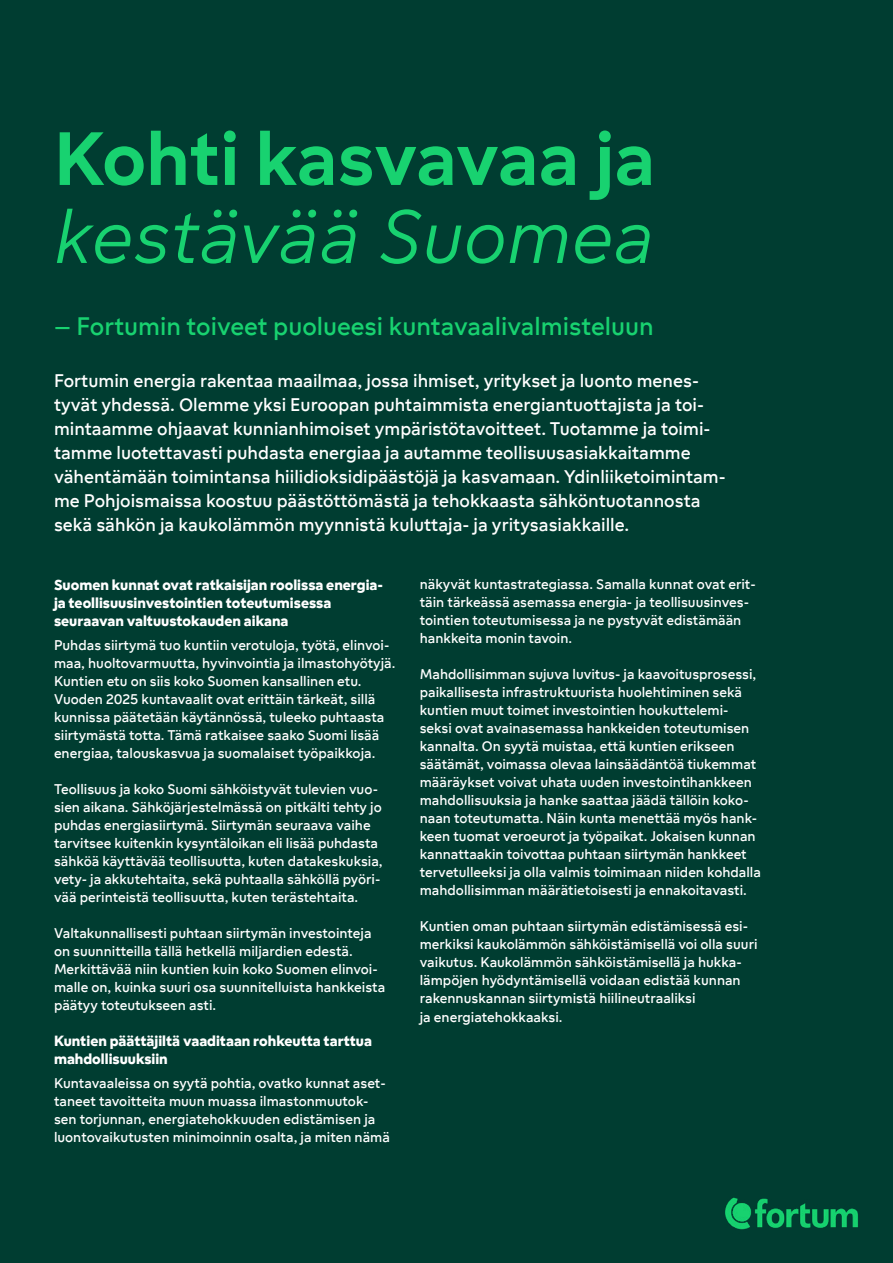
<style>
.page{position:relative;width:893px;height:1263px;background:#003d31}
.page>*{position:absolute;margin:0;border:0;box-sizing:border-box;transform-origin:0 0}
.t1{font:500 81px/78px "Fortum Sans TT";letter-spacing:-.005em;color:#18d270}
.t2{font:27px "Fortum Sans TT";color:#18d270}
.t3{font:19.5px/24px "Fortum Sans TT";color:#fff}
.t4{font:700 15.75px/18px "Fortum Sans TT";color:#fff}
.t5{font:15px/18px "Fortum Sans TT";color:#fff}
.s1{font-weight:300;font-style:italic}
</style>
<div class="page">
<img style="left:725px;top:1197px;width:133px;height:33px">
<p class="t1" style="left:54px;top:119px;width:603px">Kohti kasvavaa ja <span class="s1">kestävää Suomea</span></p>
<p class="t2" style="left:54px;top:311px;width:601px">– Fortumin toiveet puolueesi kuntavaalivalmisteluun</p>
<p class="t3" style="left:54px;top:368px;width:673px">Fortumin energia rakentaa maailmaa, jossa ihmiset, yritykset ja luonto menes&shy;tyvät yhdessä. Olemme yksi Euroopan puhtaimmista energiantuottajista ja toi&shy;mintaamme ohjaavat kunnianhimoiset ympäristötavoitteet. Tuotamme ja toimi&shy;tamme luotettavasti puhdasta energiaa ja autamme teollisuusasiakkaitamme vähentämään toimintansa hiilidioksidipäästöjä ja kasvamaan. Ydinliiketoimintam&shy;me Pohjoismaissa koostuu päästöttömästä ja tehokkaasta sähköntuotannosta sekä sähkön ja kaukolämmön myynnistä kuluttaja- ja yritysasiakkaille.</p>
<p class="t4" style="left:54px;top:576px;width:331px">Suomen kunnat ovat ratkaisijan roolissa energia&shy;ja teollisuusinvestointien toteutumisessa seuraavan valtuustokauden aikana</p>
<p class="t5" style="left:54px;top:636px;width:343px">Puhdas siirtymä tuo kuntiin verotuloja, työtä, elinvoi&shy;maa, huoltovarmuutta, hyvinvointia ja ilmastohyötyjä.<br>Kuntien etu on siis koko Suomen kansallinen etu.<br>Vuoden 2025 kuntavaalit ovat erittäin tärkeät, sillä kunnissa päätetään käytännössä, tuleeko puhtaasta siirtymästä totta. Tämä ratkaisee saako Suomi lisää energiaa, talouskasvua ja suomalaiset työpaikkoja.</p>
<p class="t5" style="left:54px;top:780px;width:330px">Teollisuus ja koko Suomi sähköistyvät tulevien vuo&shy;sien aikana. Sähköjärjestelmässä on pitkälti tehty jo puhdas energiasiirtymä. Siirtymän seuraava vaihe tarvitsee kuitenkin kysyntäloikan eli lisää puhdasta sähköä käyttävää teollisuutta, kuten datakeskuksia, vety- ja akkutehtaita, sekä puhtaalla sähköllä pyöri&shy;vää perinteistä teollisuutta, kuten terästehtaita.</p>
<p class="t5" style="left:54px;top:924px;width:333px">Valtakunnallisesti puhtaan siirtymän investointeja on suunnitteilla tällä hetkellä miljardien edestä.<br>Merkittävää niin kuntien kuin koko Suomen elinvoi&shy;malle on, kuinka suuri osa suunnitelluista hankkeista päätyy toteutukseen asti.</p>
<p class="t4" style="left:54px;top:1032px;width:319px">Kuntien päättäjiltä vaaditaan rohkeutta tarttua mahdollisuuksiin</p>
<p class="t5" style="left:54px;top:1074px;width:338px">Kuntavaaleissa on syytä pohtia, ovatko kunnat aset&shy;taneet tavoitteita muun muassa ilmastonmuutok&shy;sen torjunnan, energiatehokkuuden edistämisen ja luontovaikutusten minimoinnin osalta, ja miten nämä</p>
<p class="t5" style="left:420px;top:575px;width:337px">näkyvät kuntastrategiassa. Samalla kunnat ovat erit&shy;täin tärkeässä asemassa energia- ja teollisuusinves&shy;tointien toteutumisessa ja ne pystyvät edistämään hankkeita monin tavoin.</p>
<p class="t5" style="left:420px;top:665px;width:343px">Mahdollisimman sujuva luvitus- ja kaavoitusprosessi, paikallisesta infrastruktuurista huolehtiminen sekä kuntien muut toimet investointien houkuttelemi&shy;seksi ovat avainasemassa hankkeiden toteutumisen kannalta. On syytä muistaa, että kuntien erikseen säätämät, voimassa olevaa lainsäädäntöä tiukemmat määräykset voivat uhata uuden investointihankkeen mahdollisuuksia ja hanke saattaa jäädä tällöin koko&shy;naan toteutumatta. Näin kunta menettää myös hank&shy;keen tuomat veroeurot ja työpaikat. Jokaisen kunnan kannattaakin toivottaa puhtaan siirtymän hankkeet tervetulleeksi ja olla valmis toimimaan niiden kohdalla mahdollisimman määrätietoisesti ja ennakoitavasti.</p>
<p class="t5" style="left:420px;top:917px;width:339px">Kuntien oman puhtaan siirtymän edistämisessä esi&shy;merkiksi kaukolämmön sähköistämisellä voi olla suuri vaikutus. Kaukolämmön sähköistämisellä ja hukka&shy;lämpöjen hyödyntämisellä voidaan edistää kunnan rakennuskannan siirtymistä hiilineutraaliksi<br>ja energiatehokkaaksi.</p>
</div>
